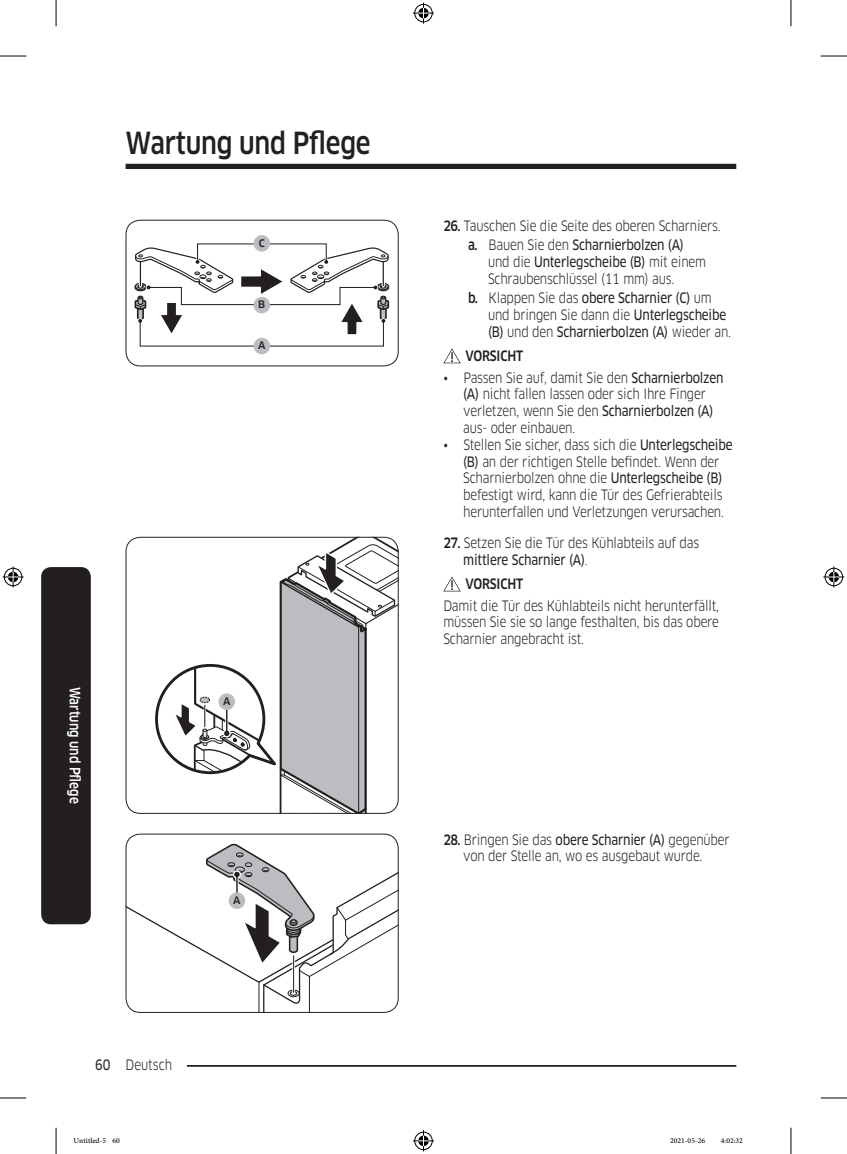
<style>
.page{position:relative;width:847px;height:1154px;background:#fff}
.page>*{position:absolute;margin:0;border:0;box-sizing:border-box;transform-origin:0 0}
.t1{font:500 29.75px "Samsung Clan Pro";letter-spacing:-.01em;color:#231f20;scale:.85 1}
.t2{font:14px/16.8px "Samsung Clan Pro";letter-spacing:-.015em;color:#231f20;scale:.85 1}
.t3{font:14px/16.8px "Samsung Clan Pro News";letter-spacing:-.015em;color:#231f20;scale:.85 1}
.DL_DT_Icon{font:500 14px "Samsung Clan Pro";letter-spacing:-.015em;color:#231f20;scale:.85 1}
.Sidebar{font:500 14px "Samsung Clan Pro";color:#fff;scale:.85 1}
.t4{font:10.5px "Adobe Arabic";color:#000}
.image{font:500 10.15px "Samsung Clan Pro";color:#231f20}
.s1{font-family:"Samsung Clan Pro News"}
.s2{font-weight:500}
.s3{font-family:"Samsung Clan Pro";font-weight:500}
.s4{font-family:"Samsung Clan Pro"}
</style>
<div class="page">
<div style="left:125px;top:164px;width:611px;height:5px;background:#231f20"></div>
<hr style="left:125px;top:1065px;width:611px;height:2px;background:#231f20">
<div style="left:111px;top:1055px;width:76px;height:17px;background:#fff"></div>
<div style="left:41px;top:567px;width:50px;height:357px;background:#231f20;border-radius:10px"></div>
<div style="left:253px;top:235px;width:17px;height:17px;background:#bcbdc0;border-radius:50%"></div>
<div style="left:253px;top:338px;width:17px;height:16px;background:#bcbdc0;border-radius:50%"></div>
<svg style="left:134px;top:246px;width:256px;height:91px"></svg>
<div style="left:253px;top:297px;width:17px;height:16px;background:#bcbdc0;border-radius:50%"></div>
<div style="left:125px;top:220px;width:273px;height:146px;border:1px solid #231f20;border-radius:14px"></div>
<svg style="left:443px;top:348px;width:17px;height:15px"></svg>
<svg style="left:155px;top:537px;width:243px;height:277px"></svg>
<div style="left:218px;top:693px;width:17px;height:17px;background:#bcbdc0;border-radius:50%"></div>
<div style="left:125px;top:537px;width:273px;height:277px;border:1px solid #231f20;border-radius:14px"></div>
<svg style="left:443px;top:577px;width:17px;height:14px"></svg>
<svg style="left:127px;top:834px;width:271px;height:179px"></svg>
<div style="left:228px;top:892px;width:17px;height:17px;background:#bcbdc0;border-radius:50%"></div>
<div style="left:125px;top:833px;width:273px;height:180px;border:1px solid #231f20;border-radius:14px"></div>
<svg style="left:0;top:56px;width:26px;height:1px"></svg>
<svg style="left:820px;top:56px;width:26px;height:1px"></svg>
<svg style="left:0;top:1097px;width:26px;height:1px"></svg>
<svg style="left:820px;top:1097px;width:26px;height:1px"></svg>
<svg style="left:56px;top:0;width:1px;height:26px"></svg>
<svg style="left:56px;top:1128px;width:1px;height:26px"></svg>
<svg style="left:790px;top:0;width:1px;height:26px"></svg>
<svg style="left:790px;top:1128px;width:1px;height:26px"></svg>
<svg style="left:413px;top:3px;width:21px;height:21px"></svg>
<svg style="left:413px;top:1130px;width:21px;height:21px"></svg>
<svg style="left:3px;top:566px;width:21px;height:21px"></svg>
<svg style="left:823px;top:566px;width:21px;height:21px"></svg>
<h1 class="t1" style="left:125px;top:125px;width:235px">Wartung und Pfleg</h1>
<p class="image" style="left:259px;top:237px;width:8px">C</p>
<p class="image" style="left:258px;top:299px;width:9px">B</p>
<p class="image" style="left:258px;top:340px;width:9px">A</p>
<p class="Sidebar" style="left:83px;top:686px;width:138px;rotate:90deg">Wartung und Pfleg</p>
<p class="image" style="left:223px;top:695px;width:9px">A</p>
<p class="image" style="left:233px;top:894px;width:9px">A</p>
<p class="t2" style="left:95px;top:1056px;width:92px"><span class="s1">60</span> Deutsch</p>
<p class="t2" style="left:443px;top:217px;width:328px"><span class="s2">26.</span> Tauschen Sie die Seite des oberen Scharniers.</p>
<p class="t2" style="left:488px;top:236px;width:258px;text-indent:-20px"><span class="s2">a.</span> Bauen Sie den <span class="s1">Scharnierbolzen (A) </span>und die <span class="s1">Unterlegscheibe (B)</span> mit einem<br>Schraubenschlüssel (11 mm) aus.</p>
<p class="t3" style="left:488px;top:289px;width:287px;text-indent:-20px"><span class="s3">b.</span> <span class="s4">Klappen Sie das</span> obere Scharnier (C) <span class="s4">um und bringen Sie dann die</span> Unterlegscheibe (B) <span class="s4">und den</span> Scharnierbolzen (A) <span class="s4">wieder an.</span></p>
<p class="DL_DT_Icon" style="left:465px;top:347px;width:69px">VORSICHT</p>
<p class="t2" style="left:463px;top:369px;width:308px;text-indent:-20px">• Passen Sie auf, damit Sie den <span class="s1">Scharnierbolzen (A)</span> nicht fallen lassen oder sich Ihre Finger verletzen, wenn Sie den <span class="s1">Scharnierbolzen (A) </span>aus- oder einbauen.</p>
<p class="t2" style="left:463px;top:436px;width:318px;text-indent:-20px">• Stellen Sie sicher, dass sich die <span class="s1">Unterlegscheibe (B)</span> an der richtigen Stelle befindet. Wenn der Scharnierbolzen ohne die <span class="s1">Unterlegscheibe (B) </span>befestigt wird, kann die Tür des Gefrierabteils herunterfallen und Verletzungen verursachen.</p>
<p class="t2" style="left:463px;top:534px;width:279px;text-indent:-20px"><span class="s2">27.</span> Setzen Sie die Tür des Kühlabteils auf das <span class="s1">mittlere Scharnier (A)</span>.</p>
<p class="DL_DT_Icon" style="left:465px;top:575px;width:69px">VORSICHT</p>
<p class="t2" style="left:443px;top:597px;width:326px;text-align:justify">Damit die Tür des Kühlabteils nicht herunterfällt, müssen Sie sie so lange festhalten, bis das obere Scharnier angebracht ist.</p>
<p class="t2" style="left:443px;top:831px;width:338px;text-align:center"><span class="s2">28.</span> Bringen Sie das <span class="s1">obere Scharnier (A)</span> gegenüber von der Stelle an, wo es ausgebaut wurde.</p>
<p class="t4" style="left:74px;top:1133px;width:48px">Untitled-5 60</p>
<p class="t4" style="left:669px;top:1133px;width:37px">2021-05-26</p>
<p class="t4" style="left:720px;top:1133px;width:24px">4:02:32</p>
</div>
